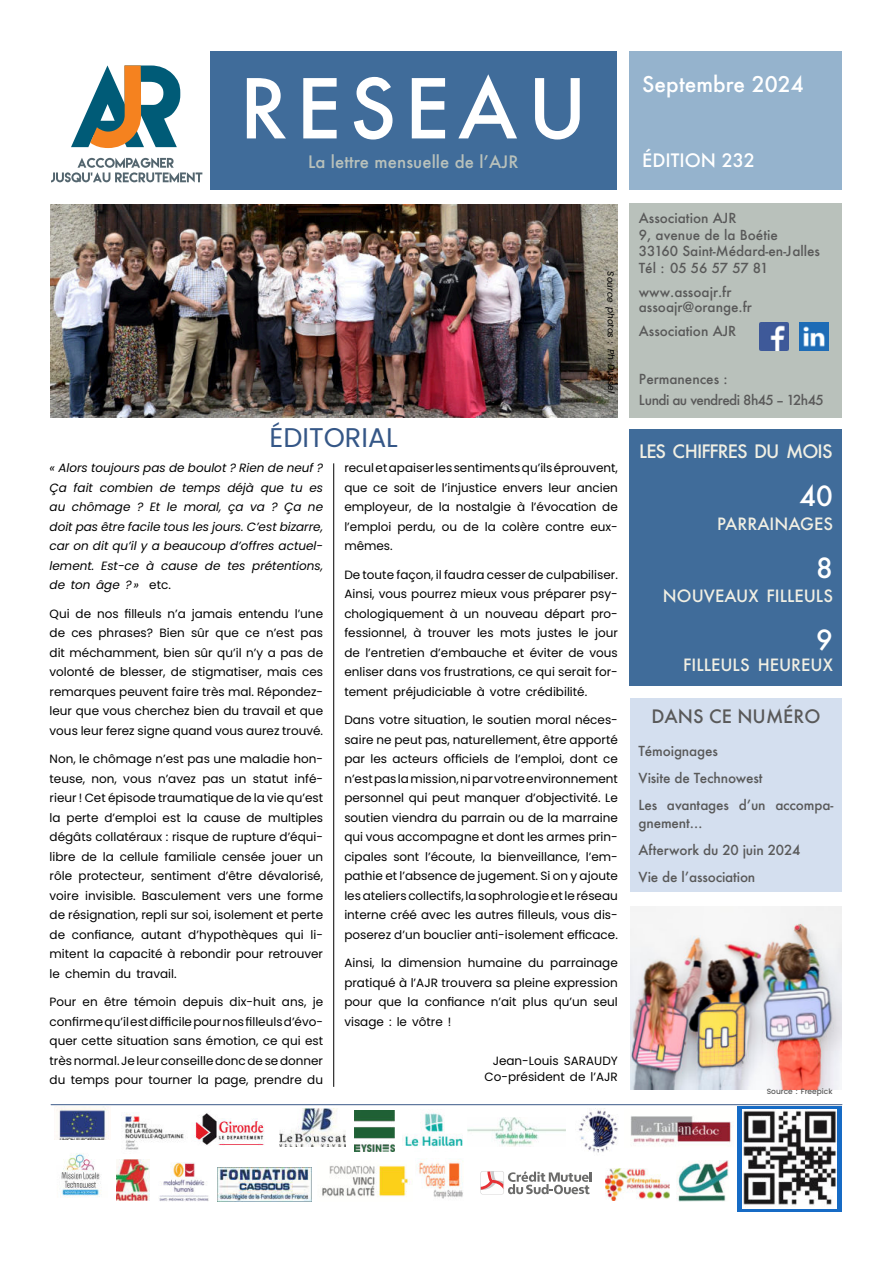
<style>
.page{position:relative;width:893px;height:1263px;background:#fff}
.page>*{position:absolute;margin:0;border:0;box-sizing:border-box;transform-origin:0 0}
.t1{font:500 80.1px "Futura";letter-spacing:.105em;color:#fff}
.t2{font:27px "Poppins";color:#355787}
.t3{font:500 27px "Futura";color:#fff}
.t4{font:500 21px "Futura";color:#fff}
.t5{font:500 18px "Futura";letter-spacing:-.05em;color:#f1efe3}
.t6{font:500 18px "Futura";color:#595959}
.t7{font:500 18px "Futura";color:#fff}
.t8{font:500 16.65px "Futura";letter-spacing:.005em;color:#b9c1bb}
.t9{font:500 16.5px "Futura";color:#f1efe3}
.t10{font:500 13.5px/27px "Futura";letter-spacing:-.005em;color:#595959}
.t11{font:500 13.5px/20.7px "Futura";letter-spacing:-.035em;color:#595959}
.t12{font:12px/19.5px "Poppins";color:#000;text-align:justify}
.t13{font:italic 12px/19.5px "Poppins";color:#000;text-align:justify}
.t14{font:italic 9px "Poppins";letter-spacing:-.01em;color:#000}
.t15{font:500 7.5px "Poppins";color:#595959}
.s1{font-style:normal}
</style>
<div class="page">
<img style="left:631px;top:907px;width:211px;height:183px">
<img style="left:578px;top:1108px;width:40px;height:45px">
<img style="left:54px;top:1107px;width:55px;height:33px">
<img style="left:279px;top:1108px;width:66px;height:38px">
<img style="left:402px;top:1113px;width:61px;height:34px">
<img style="left:630px;top:1116px;width:101px;height:28px">
<div style="left:630px;top:203px;width:212px;height:214px;background:#b9c1bb"></div>
<img style="left:354px;top:1111px;width:41px;height:40px">
<img style="left:217px;top:1168px;width:94px;height:33px">
<img style="left:116px;top:1159px;width:33px;height:41px">
<img style="left:677px;top:1160px;width:51px;height:41px">
<img style="left:322px;top:1165px;width:90px;height:32px">
<img style="left:468px;top:1118px;width:98px;height:28px">
<img style="left:418px;top:1159px;width:45px;height:40px">
<img style="left:195px;top:1113px;width:70px;height:33px">
<img style="left:123px;top:1112px;width:61px;height:38px">
<img style="left:159px;top:1162px;width:50px;height:39px">
<svg style="left:71px;top:65px;width:109px;height:83px"></svg>
<svg style="left:51px;top:158px;width:151px;height:24px"></svg>
<div style="left:629px;top:51px;width:213px;height:139px;background:#95b3cd"></div>
<div style="left:210px;top:51px;width:407px;height:139px;background:#406c9a"></div>
<div style="left:630px;top:429px;width:212px;height:256px;background:#406c9a"></div>
<div style="left:630px;top:698px;width:212px;height:194px;background:#d4dfef"></div>
<hr style="left:51px;top:1104px;width:791px;height:1px;background:#3b5887">
<img style="left:61px;top:1153px;width:40px;height:45px">
<img style="left:606px;top:1168px;width:64px;height:32px">
<svg style="left:480px;top:1171px;width:112px;height:23px"></svg>
<img style="left:760px;top:322px;width:28px;height:29px">
<img style="left:800px;top:322px;width:28px;height:29px">
<div style="left:737px;top:1106px;width:105px;height:106px;background:#166bc5"></div>
<img style="left:742px;top:1110px;width:95px;height:98px">
<hr style="left:333px;top:463px;width:1px;height:624px;background:#000">
<img style="left:51px;top:204px;width:567px;height:213px">
<h1 class="t1" style="left:240px;top:54px;width:349px">RESEAU</h1>
<h3 class="t8" style="left:308px;top:151px;width:212px">La lettre mensuelle de lʼAJR</h3>
<h2 class="t2" style="left:270px;top:422px;width:130px">ÉDITORIAL</h2>
<p class="t14" style="left:616px;top:271px;width:123px;rotate:90deg">Source photos : Ph Dussel</p>
<p class="t13" style="left:50px;top:458px;width:275px">« Alors toujours pas de boulot ? Rien de neuf ?<br>Ça fait combien de temps déjà que tu es au chômage ? Et le moral, ça va ? Ça ne doit pas être facile tous les jours. C’est bizarre, car on dit qu’il y a beaucoup d’offres actuel&shy;lement. Est-ce à cause de tes prétentions, de ton âge ?» <span class="s1">etc.</span></p>
<p class="t12" style="left:50px;top:604px;width:275px">Qui de nos filleuls n’a jamais entendu l’une de ces phrases? Bien sûr que ce n’est pas dit méchamment, bien sûr qu’il n’y a pas de volonté de blesser, de stigmatiser, mais ces remarques peuvent faire très mal. Répondez&shy;leur que vous cherchez bien du travail et que vous leur ferez signe quand vous aurez trouvé.</p>
<p class="t12" style="left:50px;top:749px;width:275px">Non, le chômage n’est pas une maladie hon&shy;teuse, non, vous n’avez pas un statut infé&shy;rieur ! Cet épisode traumatique de la vie qu’est la perte d’emploi est la cause de multiples dégâts collatéraux : risque de rupture d’équi&shy;libre de la cellule familiale censée jouer un rôle protecteur, sentiment d’être dévalorisé, voire invisible. Basculement vers une forme de résignation, repli sur soi, isolement et perte de confiance, autant d’hypothèques qui li&shy;mitent la capacité à rebondir pour retrouver le chemin du travail.</p>
<p class="t12" style="left:50px;top:992px;width:275px">Pour en être témoin depuis dix-huit ans, je confirme qu’il est difficile pour nos filleuls d’évo&shy;quer cette situation sans émotion, ce qui est très normal. Je leur conseille donc de se donner du temps pour tourner la page, prendre du</p>
<p class="t12" style="left:344px;top:458px;width:275px">recul et apaiser les sentiments qu’ils éprouvent, que ce soit de l’injustice envers leur ancien employeur, de la nostalgie à l’évocation de l’emploi perdu, ou de la colère contre eux&shy;mêmes.</p>
<p class="t12" style="left:344px;top:565px;width:275px">De toute façon, il faudra cesser de culpabiliser.<br>Ainsi, vous pourrez mieux vous préparer psy&shy;chologiquement à un nouveau départ pro&shy;fessionnel, à trouver les mots justes le jour de l’entretien d’embauche et éviter de vous enliser dans vos frustrations, ce qui serait for&shy;tement préjudiciable à votre crédibilité.</p>
<p class="t12" style="left:344px;top:710px;width:275px">Dans votre situation, le soutien moral néces&shy;saire ne peut pas, naturellement, être apporté par les acteurs officiels de l’emploi, dont ce n’est pas la mission, ni par votre environnement personnel qui peut manquer d’objectivité. Le soutien viendra du parrain ou de la marraine qui vous accompagne et dont les armes prin&shy;cipales sont l’écoute, la bienveillance, l’em&shy;pathie et l’absence de jugement. Si on y ajoute les ateliers collectifs, la sophrologie et le réseau interne créé avec les autres filleuls, vous dis&shy;poserez d’un bouclier anti-isolement efficace.</p>
<p class="t12" style="left:344px;top:953px;width:275px">Ainsi, la dimension humaine du parrainage pratiqué à l’AJR trouvera sa pleine expression pour que la confiance n’ait plus qu’un seul visage : le vôtre !</p>
<p class="t12" style="left:484px;top:1052px;width:135px;line-height:16.5px;text-align:right">Jean-Louis SARAUDY<br>Co-président de l’AJR</p>
<h3 class="t4" style="left:642px;top:69px;width:163px">Septembre 2024</h3>
<h3 class="t7" style="left:642px;top:147px;width:114px">ÉDITION 232</h3>
<p class="t10" style="left:639px;top:210px;width:183px;line-height:16.5px">Association AJR<br>9, avenue de la Boétie<br>33160 Saint-Médard-en-Jalles<br>Tél : 05 56 57 57 81</p>
<p class="t10" style="left:639px;top:284px;width:115px;line-height:15px">www.assoajr.fr assoajr@orange.fr</p>
<p class="t10" style="left:639px;top:317px;width:99px">Association AJR</p>
<p class="t11" style="left:639px;top:368px;width:187px">Permanences :<br>Lundi au vendredi 8h45 – 12h45</p>
<h3 class="t5" style="left:639px;top:439px;width:195px">LES CHIFFRES DU MOIS</h3>
<h2 class="t3" style="left:800px;top:478px;width:35px">40</h2>
<h3 class="t9" style="left:717px;top:513px;width:117px">PARRAINAGES</h3>
<h2 class="t3" style="left:816px;top:550px;width:18px">8</h2>
<h3 class="t9" style="left:663px;top:585px;width:172px">NOUVEAUX FILLEULS</h3>
<h2 class="t3" style="left:816px;top:622px;width:18px">9</h2>
<h3 class="t9" style="left:683px;top:654px;width:151px">FILLEULS HEUREUX</h3>
<h3 class="t6" style="left:651px;top:704px;width:171px">DANS CE NUMÉRO</h3>
<p class="t10" style="left:639px;top:738px;width:196px">Témoignages<br>Visite de Technowest<br>Les avantages dʼun accompa-</p>
<p class="t10" style="left:639px;top:810px;width:163px">gnement…<br>Afterwork du 20 juin 2024<br>Vie de lʼassociation</p>
<p class="t15" style="left:767px;top:1087px;width:67px">Source : Freepick</p>
</div>
